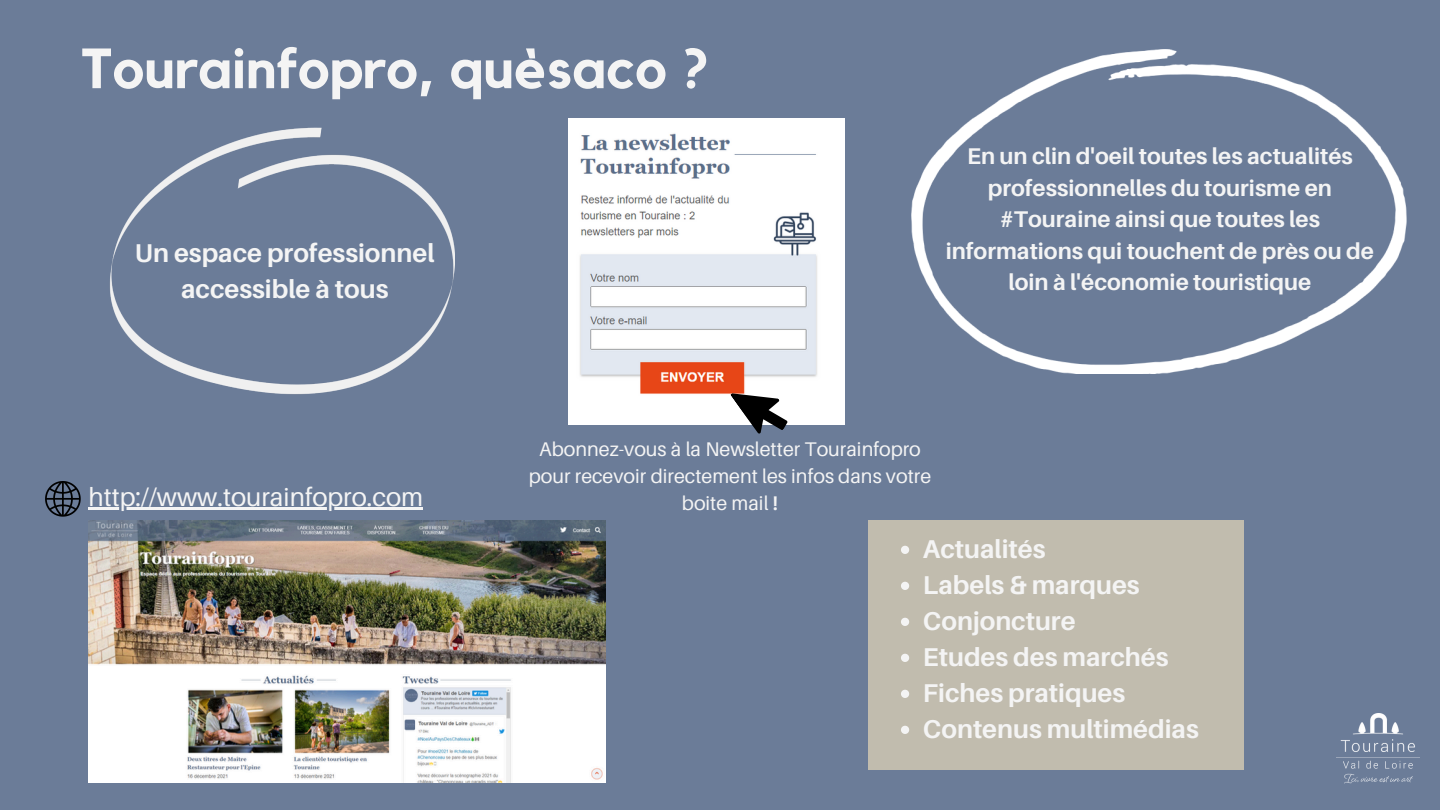
<style>
.page{position:relative;width:1440px;height:810px;background:#6b7c98}
.page>*{position:absolute;margin:0;border:0;box-sizing:border-box;transform-origin:0 0}
.t1{font:700 56px "Kollektif";color:#f4f4f4}
.t2{font:700 25.7px/36px "Aileron";color:#f4f4f4;text-align:center}
.t3{font:25.7px "Aileron";color:#f4f4f4}
.t4{font:700 22.7px/31.5px "Aileron";color:#f4f4f4;text-align:center}
.t5{font:19.7px/27px "Aileron";color:#f4f4f4;text-align:center}
.s1{font-weight:700}
</style>
<div class="page">
<img style="left:1337px;top:713px;width:82px;height:71px">
<img style="left:45px;top:481px;width:36px;height:36px">
<img style="left:569px;top:118px;width:276px;height:306px">
<svg style="left:731px;top:393px;width:57px;height:41px"></svg>
<img style="left:110px;top:127px;width:344px;height:268px">
<img style="left:911px;top:49px;width:496px;height:324px">
<img style="left:88px;top:520px;width:517px;height:263px">
<hr style="left:88px;top:507px;width:335px;height:3px;background:#f4f4f4">
<div style="left:868px;top:520px;width:375px;height:250px;background:#c1bcae"></div>
<svg style="left:901px;top:546px;width:8px;height:8px"></svg>
<svg style="left:901px;top:582px;width:8px;height:8px"></svg>
<svg style="left:901px;top:618px;width:8px;height:8px"></svg>
<svg style="left:901px;top:654px;width:8px;height:8px"></svg>
<svg style="left:901px;top:690px;width:8px;height:8px"></svg>
<svg style="left:901px;top:726px;width:8px;height:8px"></svg>
<h2 class="t1" style="left:81px;top:43px;width:629px">Tourainfopro, quèsaco ?</h2>
<h3 class="t2" style="left:135px;top:235px;width:301px">Un espace professionnel accessible à tous</h3>
<p class="t4" style="left:946px;top:140px;width:430px">En un clin d'oeil toutes les actualités professionnelles du tourisme en #Touraine ainsi que toutes les informations qui touchent de près ou de loin à l'économie touristique</p>
<p class="t3" style="left:88px;top:481px;width:336px">http://www.tourainfopro.com</p>
<p class="t5" style="left:529px;top:436px;width:404px">Abonnez-vous à la Newsletter Tourainfopro pour recevoir directement les infos dans votre boite mail <span class="s1">!</span></p>
<p class="t2" style="left:923px;top:531px;width:124px">Actualités</p>
<p class="t2" style="left:923px;top:567px;width:218px">Labels &amp; marques</p>
<p class="t2" style="left:923px;top:603px;width:154px">Conjoncture</p>
<p class="t2" style="left:923px;top:639px;width:247px">Etudes des marchés</p>
<p class="t2" style="left:923px;top:675px;width:204px">Fiches pratiques</p>
<p class="t2" style="left:923px;top:711px;width:277px">Contenus multimédias</p>
</div>
